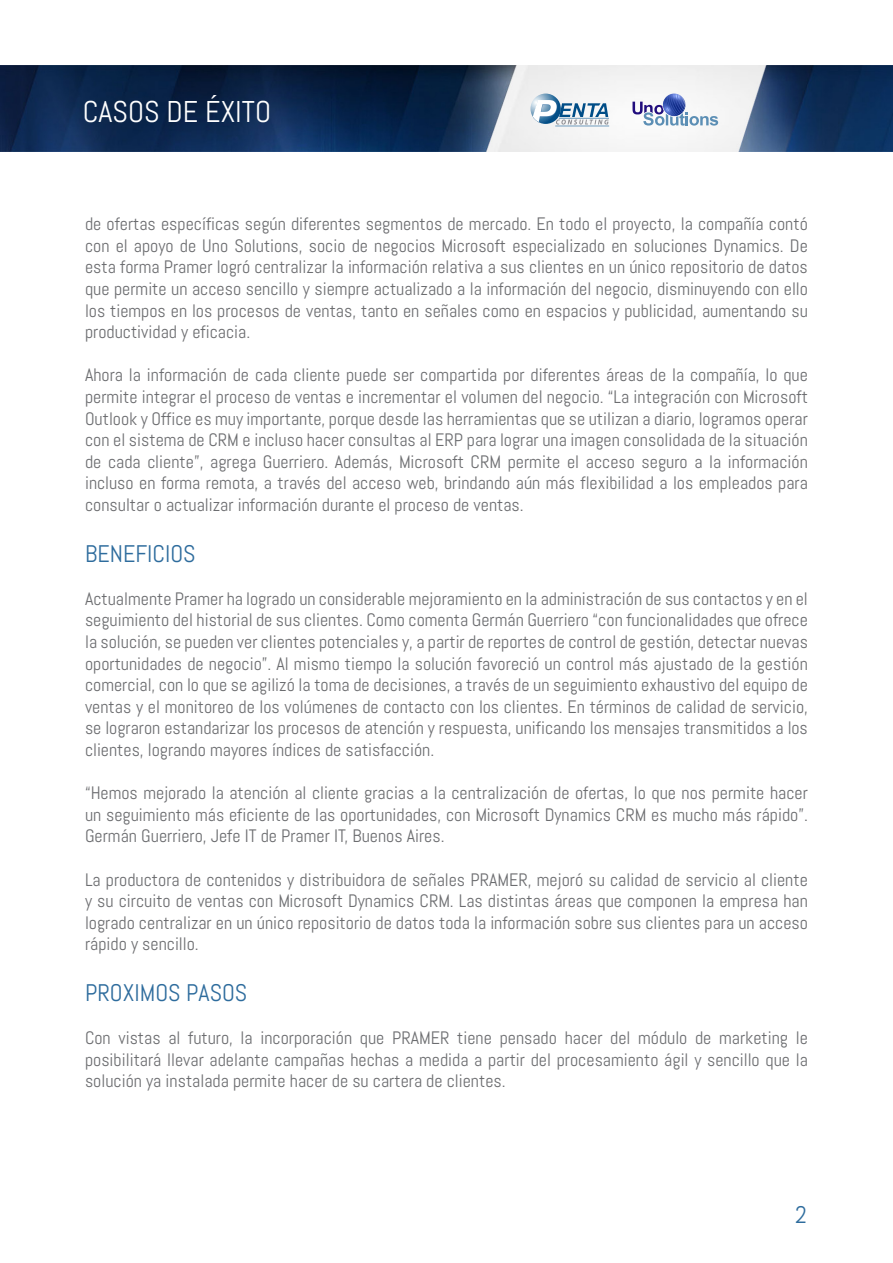
<style>
.page{position:relative;width:893px;height:1263px;background:#fff}
.page>*{position:absolute;margin:0;border:0;box-sizing:border-box;transform-origin:0 0}
.t1{font:30px "Abel";color:#fff}
.txt_justificado{font:24px "Abel";color:#2e6c9d}
.txt_justificado-2{font:18px/21.6px "Abel";color:#6c6d70;text-align:justify}
</style>
<div class="page">
<img style="left:0;top:66px;width:893px;height:86px">
<svg style="left:530px;top:94px;width:31px;height:30px"></svg>
<svg style="left:533px;top:100px;width:76px;height:25px"></svg>
<hr style="left:559px;top:118px;width:50px;height:1px;background:#709cbd">
<hr style="left:555px;top:126px;width:54px;height:1px;background:#709cbd">
<img style="left:663px;top:94px;width:22px;height:22px;border-radius:11px">
<svg style="left:632px;top:102px;width:86px;height:24px"></svg>
<h1 class="t1" style="left:83px;top:92px;width:190px">CASOS DE ÉXITO</h1>
<p class="txt_justificado-2" style="left:85px;top:213px;width:724px">de ofertas específicas según diferentes segmentos de mercado. En todo el proyecto, la compañía contó con el apoyo de Uno Solutions, socio de negocios Microsoft especializado en soluciones Dynamics. De esta forma Pramer logró centralizar la información relativa a sus clientes en un único repositorio de datos que permite un acceso sencillo y siempre actualizado a la información del negocio, disminuyendo con ello los tiempos en los procesos de ventas, tanto en señales como en espacios y publicidad, aumentando su productividad y eficacia.</p>
<p class="txt_justificado-2" style="left:85px;top:364px;width:724px">Ahora la información de cada cliente puede ser compartida por diferentes áreas de la compañía, lo que permite integrar el proceso de ventas e incrementar el volumen del negocio. “La integración con Microsoft Outlook y Office es muy importante, porque desde las herramientas que se utilizan a diario, logramos operar con el sistema de CRM e incluso hacer consultas al ERP para lograr una imagen consolidada de la situación de cada cliente”, agrega Guerriero. Además, Microsoft CRM permite el acceso seguro a la información incluso en forma remota, a través del acceso web, brindando aún más flexibilidad a los empleados para consultar o actualizar información durante el proceso de ventas.</p>
<p class="txt_justificado" style="left:85px;top:538px;width:112px">BENEFICIOS</p>
<p class="txt_justificado-2" style="left:85px;top:588px;width:724px">Actualmente Pramer ha logrado un considerable mejoramiento en la administración de sus contactos y en el seguimiento del historial de sus clientes. Como comenta Germán Guerriero “con funcionalidades que ofrece la solución, se pueden ver clientes potenciales y, a partir de reportes de control de gestión, detectar nuevas oportunidades de negocio”. Al mismo tiempo la solución favoreció un control más ajustado de la gestión comercial, con lo que se agilizó la toma de decisiones, a través de un seguimiento exhaustivo del equipo de ventas y el monitoreo de los volúmenes de contacto con los clientes. En términos de calidad de servicio, se lograron estandarizar los procesos de atención y respuesta, unificando los mensajes transmitidos a los clientes, logrando mayores índices de satisfacción.</p>
<p class="txt_justificado-2" style="left:85px;top:782px;width:724px">“Hemos mejorado la atención al cliente gracias a la centralización de ofertas, lo que nos permite hacer un seguimiento más eficiente de las oportunidades, con Microsoft Dynamics CRM es mucho más rápido”.<br>Germán Guerriero, Jefe IT de Pramer IT, Buenos Aires.</p>
<p class="txt_justificado-2" style="left:85px;top:868px;width:724px">La productora de contenidos y distribuidora de señales PRAMER, mejoró su calidad de servicio al cliente y su circuito de ventas con Microsoft Dynamics CRM. Las distintas áreas que componen la empresa han logrado centralizar en un único repositorio de datos toda la información sobre sus clientes para un acceso rápido y sencillo.</p>
<p class="txt_justificado" style="left:85px;top:977px;width:164px">PROXIMOS PASOS</p>
<p class="txt_justificado-2" style="left:85px;top:1027px;width:724px">Con vistas al futuro, la incorporación que PRAMER tiene pensado hacer del módulo de marketing le posibilitará llevar adelante campañas hechas a medida a partir del procesamiento ágil y sencillo que la solución ya instalada permite hacer de su cartera de clientes.</p>
<h2 class="txt_justificado" style="left:795px;top:1199px;width:13px">2</h2>
</div>
